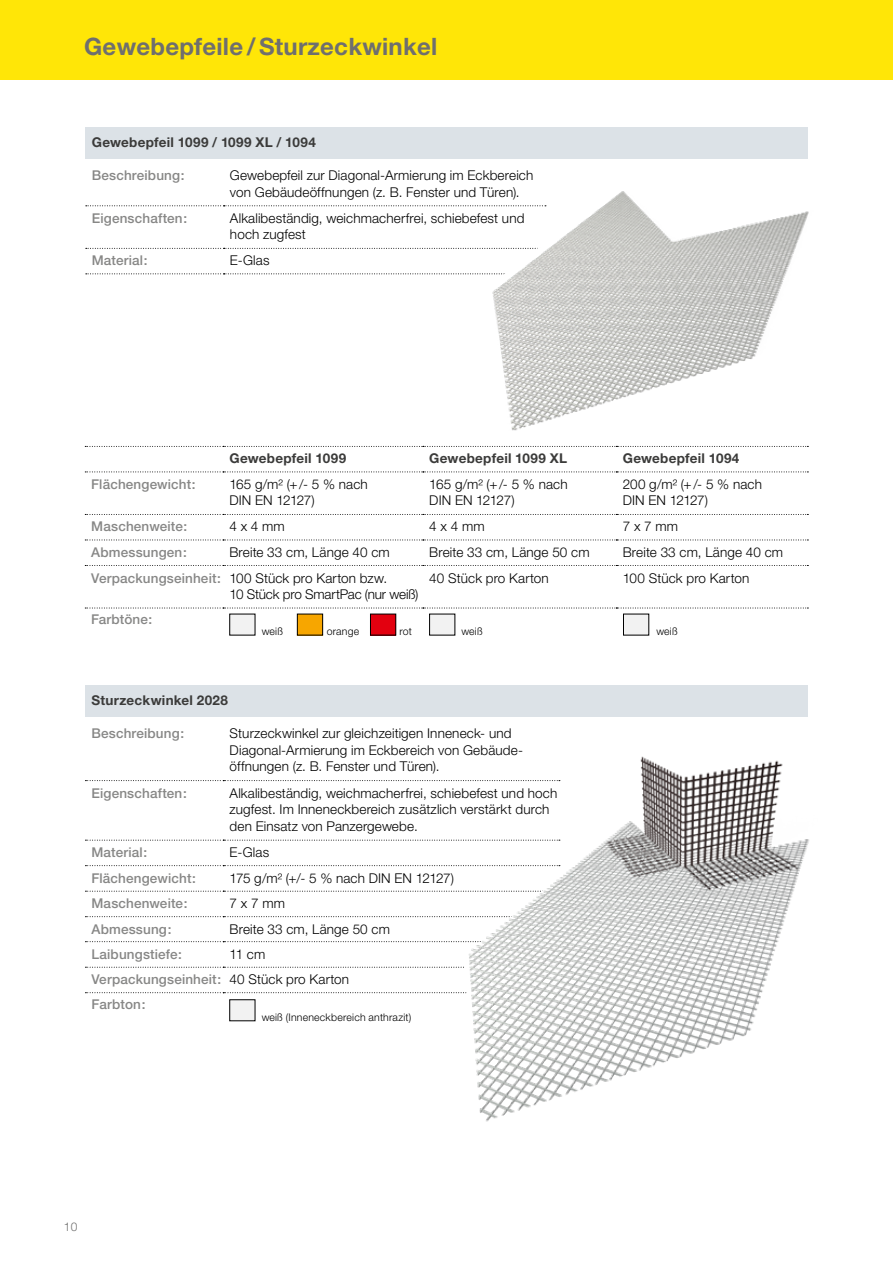
<style>
.page{position:relative;width:893px;height:1263px;background:#fff}
.page>*{position:absolute;margin:0;border:0;box-sizing:border-box;transform-origin:0 0}
.t1{font:700 24px "Helvetica Neue LT Pro";letter-spacing:.01em;color:#6f6f6e}
.t2{font:300 13.5px/16.5px "Helvetica Neue LT Pro";letter-spacing:.01em;color:#000}
.t3{font:500 13.5px "Helvetica Neue";letter-spacing:.01em;color:#878786}
.t4{font:700 13.5px "Helvetica Neue LT Pro";letter-spacing:.02em;color:#3b3b3a}
.t5{font:300 13.5px/16.5px "Helvetica Neue LT Pro";letter-spacing:-.01em;color:#000}
.t6{font:300 12px "Helvetica Neue";color:#6f6f6e}
.t7{font:300 10.5px "Helvetica Neue LT Pro";letter-spacing:.02em;color:#000}
.s1{font-family:"Helvetica Neue";font-weight:500;color:#878786}
.s2{font-family:"Helvetica Neue LT Pro";font-weight:300;color:#000}
</style>
<div class="page">
<div style="left:0;top:0;width:893px;height:79px;background:#ffe607"></div>
<svg style="left:85px;top:446px;width:723px;height:1px"></svg>
<svg style="left:85px;top:472px;width:723px;height:1px"></svg>
<svg style="left:85px;top:514px;width:723px;height:1px"></svg>
<svg style="left:85px;top:540px;width:723px;height:1px"></svg>
<svg style="left:85px;top:565px;width:723px;height:1px"></svg>
<svg style="left:85px;top:608px;width:723px;height:1px"></svg>
<div style="left:85px;top:127px;width:723px;height:32px;background:#dce2e7"></div>
<svg style="left:86px;top:205px;width:335px;height:1px"></svg>
<svg style="left:86px;top:248px;width:335px;height:1px"></svg>
<svg style="left:86px;top:273px;width:335px;height:1px"></svg>
<img style="left:422px;top:191px;width:387px;height:240px">
<div style="left:85px;top:685px;width:722px;height:32px;background:#dce2e7"></div>
<svg style="left:85px;top:780px;width:329px;height:1px"></svg>
<svg style="left:85px;top:840px;width:329px;height:1px"></svg>
<svg style="left:85px;top:865px;width:329px;height:1px"></svg>
<svg style="left:85px;top:891px;width:329px;height:1px"></svg>
<svg style="left:85px;top:916px;width:329px;height:1px"></svg>
<svg style="left:85px;top:941px;width:329px;height:1px"></svg>
<svg style="left:85px;top:967px;width:329px;height:1px"></svg>
<svg style="left:85px;top:992px;width:329px;height:1px"></svg>
<img style="left:415px;top:685px;width:394px;height:437px">
<div style="left:230px;top:1000px;width:25px;height:21px;background:#f2f2f2"></div>
<div style="left:297px;top:614px;width:26px;height:21px;background:#f7a600"></div>
<div style="left:297px;top:614px;width:26px;height:21px;border:1px solid #000"></div>
<div style="left:623px;top:614px;width:26px;height:21px;background:#f2f2f2"></div>
<div style="left:230px;top:614px;width:25px;height:21px;background:#f2f2f2"></div>
<div style="left:370px;top:614px;width:26px;height:21px;background:#e3000f"></div>
<div style="left:430px;top:614px;width:25px;height:21px;background:#f2f2f2"></div>
<h1 class="t1" style="left:84px;top:32px;width:355px">Gewebepfeile /Sturzeckwinkel</h1>
<p class="t4" style="left:92px;top:134px;width:226px">Gewebepfeil 1099 / 1099 XL / 1094</p>
<p class="t3" style="left:92px;top:167px;width:94px">Beschreibung:</p>
<p class="t2" style="left:230px;top:167px;width:305px">Gewebepfeil zur Diagonal-Armierung im Eckbereich von Gebäudeöffnungen (z. B. Fenster und Türen).</p>
<p class="t3" style="left:92px;top:210px;width:97px">Eigenschaften:</p>
<p class="t2" style="left:230px;top:209px;width:296px">Alkalibeständig, weichmacherfrei, schiebefest und hoch zugfest</p>
<p class="t3" style="left:92px;top:252px;width:57px">Material:</p>
<p class="t2" style="left:230px;top:252px;width:41px">E-Glas</p>
<p class="t4" style="left:229px;top:450px;width:118px">Gewebepfeil 1099</p>
<p class="t4" style="left:429px;top:450px;width:139px">Gewebepfeil 1099 XL</p>
<p class="t4" style="left:623px;top:450px;width:118px">Gewebepfeil 1094</p>
<p class="t3" style="left:91px;top:476px;width:106px">Flächengewicht:</p>
<p class="t2" style="left:229px;top:476px;width:140px">165 g/m² (+/- 5 % nach<br>DIN EN 12127)</p>
<p class="t2" style="left:429px;top:476px;width:140px">165 g/m² (+/- 5 % nach<br>DIN EN 12127)</p>
<p class="t2" style="left:623px;top:476px;width:141px">200 g/m² (+/- 5 % nach<br>DIN EN 12127)</p>
<p class="t3" style="left:91px;top:519px;width:98px">Maschenweite:</p>
<p class="t2" style="left:229px;top:518px;width:57px">4 x 4 mm</p>
<p class="t2" style="left:429px;top:518px;width:57px">4 x 4 mm</p>
<p class="t2" style="left:623px;top:518px;width:57px">7 x 7 mm</p>
<p class="t3" style="left:91px;top:544px;width:97px">Abmessungen:</p>
<p class="t2" style="left:229px;top:544px;width:162px">Breite 33 cm, Länge 40 cm</p>
<p class="t2" style="left:429px;top:544px;width:162px">Breite 33 cm, Länge 50 cm</p>
<p class="t2" style="left:623px;top:544px;width:162px">Breite 33 cm, Länge 40 cm</p>
<p class="t5" style="left:229px;top:569px;width:190px;text-indent:-138px"><span class="s1">Verpackungseinheit:</span> 100 Stück pro Karton bzw.<br>10 Stück pro SmartPac (nur weiß)</p>
<p class="t2" style="left:429px;top:569px;width:121px">40 Stück pro Karton</p>
<p class="t2" style="left:623px;top:569px;width:128px">100 Stück pro Karton</p>
<p class="t3" style="left:91px;top:611px;width:63px">Farbtöne:</p>
<p class="t7" style="left:262px;top:625px;width:23px">weiß</p>
<p class="t7" style="left:327px;top:625px;width:34px">orange</p>
<p class="t7" style="left:400px;top:625px;width:14px">rot</p>
<p class="t7" style="left:461px;top:625px;width:23px">weiß</p>
<p class="t7" style="left:656px;top:625px;width:23px">weiß</p>
<p class="t4" style="left:91px;top:692px;width:138px">Sturzeckwinkel 2028</p>
<p class="t3" style="left:91px;top:725px;width:94px">Beschreibung:</p>
<p class="t2" style="left:230px;top:725px;width:295px">Sturzeckwinkel zur gleichzeitigen Inneneck- und<br>Diagonal-Armierung im Eckbereich von Gebäude&shy;öffnungen (z. B. Fenster und Türen).</p>
<p class="t3" style="left:91px;top:785px;width:97px">Eigenschaften:</p>
<p class="t2" style="left:230px;top:784px;width:329px">Alkalibeständig, weichmacherfrei, schiebefest und hoch zugfest. Im Inneneckbereich zusätzlich verstärkt durch den Einsatz von Panzergewebe.</p>
<p class="t3" style="left:91px;top:844px;width:57px">Material:</p>
<p class="t2" style="left:230px;top:844px;width:41px">E-Glas</p>
<p class="t3" style="left:91px;top:870px;width:106px">Flächengewicht:</p>
<p class="t2" style="left:230px;top:869px;width:226px">175 g/m² (+/- 5 % nach DIN EN 12127)</p>
<p class="t3" style="left:91px;top:895px;width:98px">Maschenweite:</p>
<p class="t2" style="left:230px;top:895px;width:57px">7 x 7 mm</p>
<p class="t3" style="left:91px;top:921px;width:82px">Abmessung:</p>
<p class="t2" style="left:230px;top:920px;width:162px">Breite 33 cm, Länge 50 cm</p>
<p class="t3" style="left:91px;top:946px;width:92px">Laibungstiefe:</p>
<p class="t2" style="left:230px;top:945px;width:37px">11 cm</p>
<p class="t3" style="left:91px;top:971px;width:259px">Verpackungseinheit: <span class="s2">40 Stück pro Karton</span></p>
<p class="t7" style="left:262px;top:1010px;width:151px">weiß (Inneneckbereich anthrazit)</p>
<p class="t3" style="left:92px;top:996px;width:55px">Farbton:</p>
<p class="t6" style="left:64px;top:1219px;width:15px">10</p>
</div>
